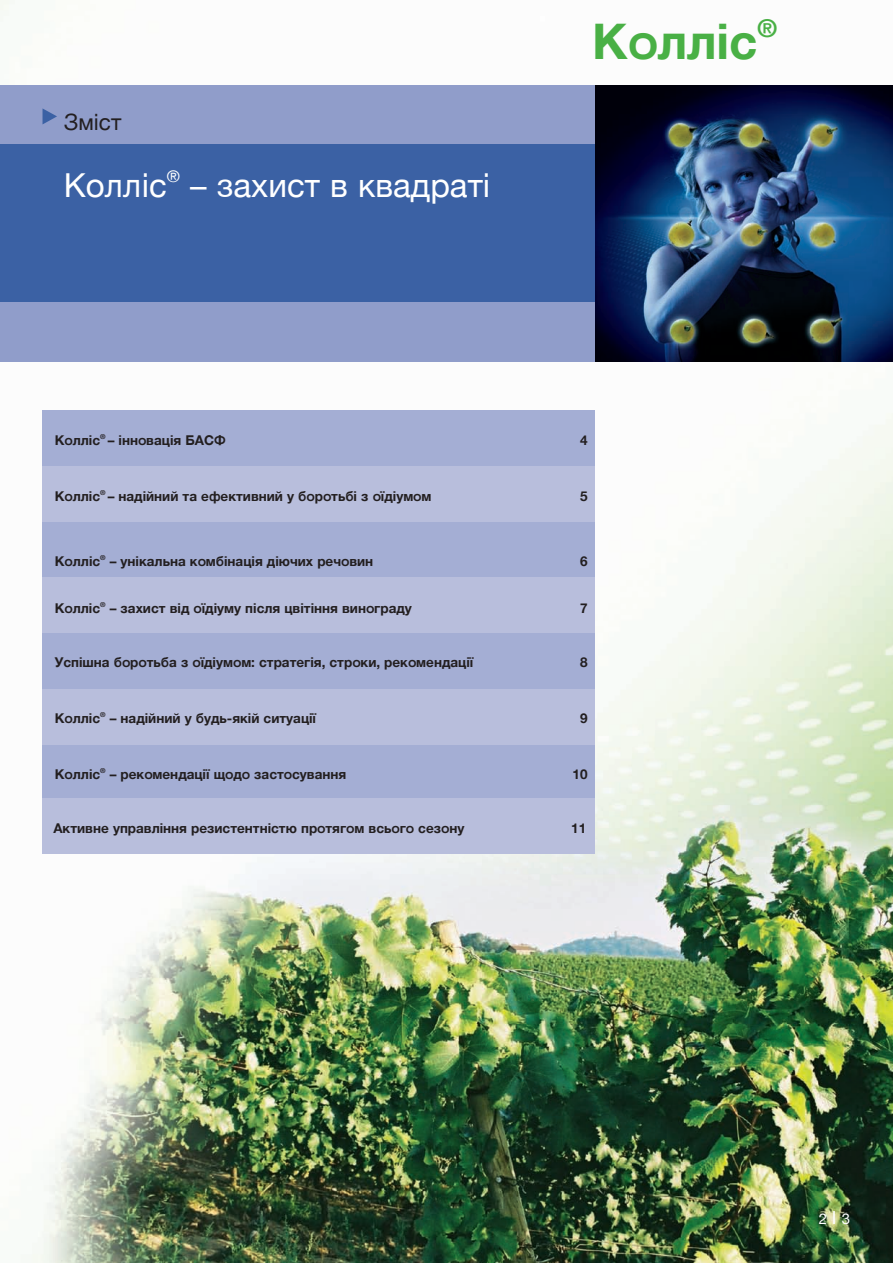
<style>
.page{position:relative;width:893px;height:1263px;background:#fff}
.page>*{position:absolute;margin:0;border:0;box-sizing:border-box;transform-origin:0 0}
.t1{font:700 49.05px "Helvetica Neue";color:#49b045}
.t2{font:33px "Helvetica Neue";color:#fff}
.t3{font:22.5px "Helvetica Neue";color:#231f20}
.t4{font:16.05px "Helvetica Neue";color:#fff}
.t5{font:15px "Helvetica Neue";color:#fff}
.t6{font:700 13.5px "Helvetica Neue";color:#231f20}
.t7{font:700 6.75px "Helvetica Neue";color:#231f20}
.s1{font-size:31.95px}
.s2{font-size:18px}
</style>
<div class="page">
<img style="left:0;top:0;width:893px;height:1263px">
<div style="left:0;top:85px;width:893px;height:276px;background:#909dca"></div>
<div style="left:0;top:144px;width:893px;height:157px;background:#3b61a4"></div>
<img style="left:595px;top:85px;width:298px;height:276px">
<div style="left:43px;top:410px;width:552px;height:444px;background:#a4aed4"></div>
<div style="left:43px;top:466px;width:552px;height:56px;background:#b8bedc"></div>
<div style="left:43px;top:577px;width:552px;height:55px;background:#b8bedc"></div>
<div style="left:43px;top:689px;width:552px;height:55px;background:#b8bedc"></div>
<svg style="left:43px;top:109px;width:14px;height:15px"></svg>
<div style="left:43px;top:798px;width:552px;height:55px;background:#b8bedc"></div>
<h3 class="t3" style="left:64px;top:108px;width:59px">Зміст</h3>
<h2 class="t2" style="left:64px;top:166px;width:105px">Колліс</h2>
<p class="t4" style="left:167px;top:166px;width:15px">®</p>
<h2 class="t2" style="left:190px;top:166px;width:302px"><span class="s1">–</span> захист в квадраті</h2>
<h1 class="t1" style="left:592px;top:11px;width:186px">Колліс<sup>®</sup></h1>
<p class="t6" style="left:55px;top:432px;width:173px">Колліс<sup>®</sup> – інновація БАСФ</p>
<p class="t6" style="left:580px;top:432px;width:9px">4</p>
<p class="t6" style="left:55px;top:488px;width:378px">Колліс<sup>®</sup> – надійний та ефективний у боротьбі з оїдіумом</p>
<p class="t6" style="left:580px;top:488px;width:9px">5</p>
<p class="t6" style="left:55px;top:553px;width:47px">Колліс</p>
<p class="t7" style="left:100px;top:553px;width:7px">®</p>
<p class="t6" style="left:110px;top:553px;width:265px">– унікальна комбінація діючих речовин</p>
<p class="t6" style="left:580px;top:553px;width:9px">6</p>
<p class="t6" style="left:55px;top:600px;width:359px">Колліс<sup>®</sup> – захист від оїдіуму після цвітіння винограду</p>
<p class="t6" style="left:580px;top:600px;width:9px">7</p>
<p class="t6" style="left:55px;top:653px;width:420px">Успішна боротьба з оїдіумом: стратегія, строки, рекомендації</p>
<p class="t6" style="left:580px;top:653px;width:9px">8</p>
<p class="t6" style="left:55px;top:710px;width:263px">Колліс<sup>®</sup> – надійний у будь-якій ситуації</p>
<p class="t6" style="left:580px;top:710px;width:9px">9</p>
<p class="t6" style="left:55px;top:765px;width:293px">Колліс<sup>®</sup> – рекомендації щодо застосування</p>
<p class="t6" style="left:573px;top:765px;width:17px">10</p>
<p class="t6" style="left:53px;top:820px;width:412px">Активне управління резистентністю протягом всього сезону</p>
<p class="t6" style="left:571px;top:820px;width:17px">11</p>
<p class="t5" style="left:819px;top:1209px;width:33px">2 <span class="s2">І</span> 3</p>
</div>
